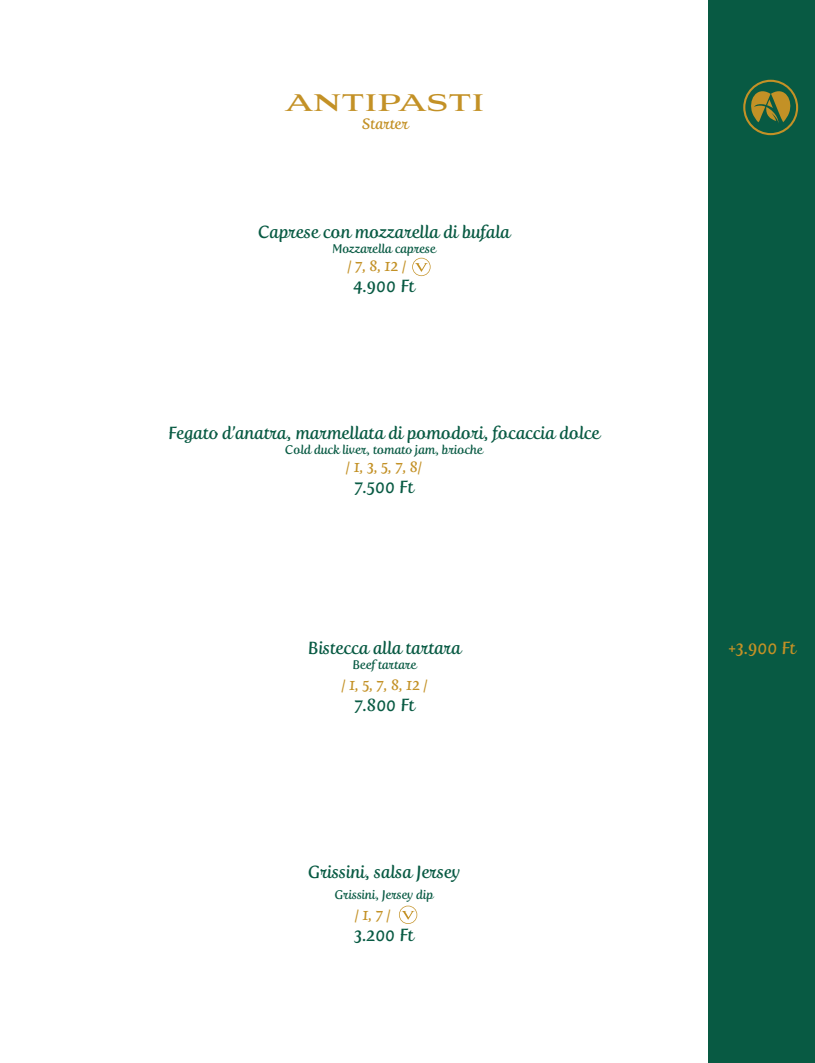
<style>
.page{position:relative;width:815px;height:1063px;background:#fff}
.page>*{position:absolute;margin:0;border:0;box-sizing:border-box;transform-origin:0 0}
.t1{font:700 30px "Aviano";color:#c39126}
.t2{font:17.5px "Fertigo Pro Script";color:#085a43}
.t3{font:17.5px "Fertigo Pro Script";color:#c39126}
.t4{font:15px "Fertigo Pro Script";color:#c39126}
.t5{font:12.5px "Fertigo Pro Script";color:#085a43}
</style>
<div class="page">
<hr style="left:0;top:0;width:1px;height:1063px;background:#085a43">
<div style="left:709px;top:0;width:106px;height:1063px;background:#085a43"></div>
<svg style="left:743px;top:80px;width:55px;height:55px"></svg>
<svg style="left:412px;top:258px;width:19px;height:18px"></svg>
<svg style="left:399px;top:906px;width:18px;height:18px"></svg>
<p class="t1" style="left:286px;top:88px;width:200px">ANTIPASTI</p>
<p class="t4" style="left:362px;top:115px;width:48px">Starter</p>
<p class="t2" style="left:258px;top:222px;width:254px">Caprese con mozzarella di bufala</p>
<p class="t5" style="left:332px;top:241px;width:105px">Mozzarella caprese</p>
<p class="t4" style="left:347px;top:257px;width:60px">/ 7, 8, 12 /</p>
<p class="t2" style="left:353px;top:276px;width:63px">4.900 Ft</p>
<p class="t2" style="left:168px;top:422px;width:433px">Fegato d’anatra, marmellata di pomodori, focaccia dolce</p>
<p class="t5" style="left:285px;top:442px;width:199px">Cold duck liver, tomato jam, brioche</p>
<p class="t4" style="left:346px;top:458px;width:77px">/ 1, 3, 5, 7, 8/</p>
<p class="t2" style="left:354px;top:476px;width:61px">7.500 Ft</p>
<p class="t2" style="left:308px;top:638px;width:155px">Bistecca alla tartara</p>
<p class="t5" style="left:353px;top:658px;width:65px">Beef tartare</p>
<p class="t4" style="left:341px;top:676px;width:88px">/ 1, 5, 7, 8, 12 /</p>
<p class="t2" style="left:354px;top:695px;width:62px">7.800 Ft</p>
<p class="t2" style="left:308px;top:862px;width:155px">Grissini, salsa Jersey</p>
<p class="t5" style="left:335px;top:887px;width:100px">Grissini, Jersey dip</p>
<p class="t4" style="left:355px;top:906px;width:38px">/ 1, 7 /</p>
<p class="t2" style="left:354px;top:925px;width:61px">3.200 Ft</p>
<p class="t3" style="left:728px;top:638px;width:69px">+3.900 Ft</p>
</div>
